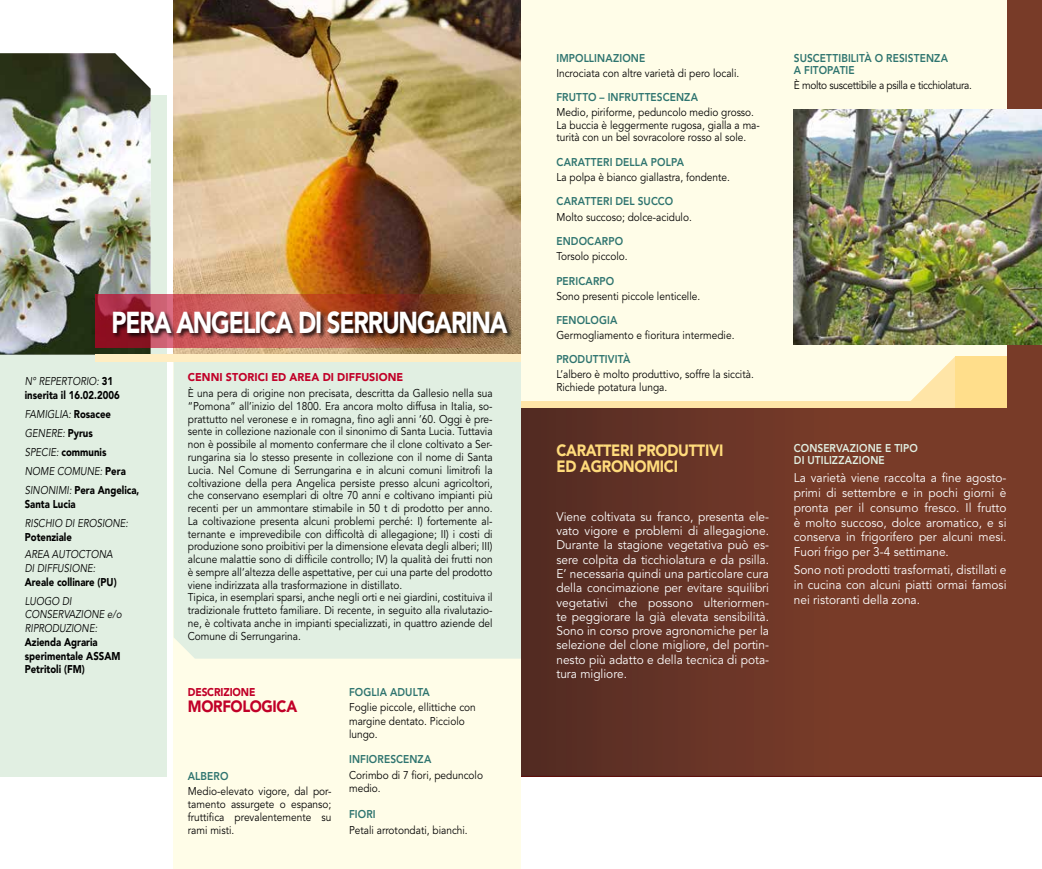
<style>
.page{position:relative;width:1042px;height:869px;background:#fff}
.page>*{position:absolute;margin:0;border:0;box-sizing:border-box;transform-origin:0 0}
.t1{font:900 30px "Avenir";letter-spacing:-.05em;color:#fff;scale:.8 1}
.t2{font:900 16.25px/16.1px "Avenir";letter-spacing:-.02em;color:#ffdb7b;scale:.9 1}
.t3{font:900 16.25px "Avenir";letter-spacing:-.02em;color:#c10028;scale:.9 1}
.t4{font:12.5px/14.2px "Avenir";color:#fff;text-align:justify;scale:.95 1}
.t5{font:11.25px/12.8px "Avenir";color:#000;scale:.9 1}
.t6{font:800 11.25px/11.9px "Avenir";letter-spacing:.01em;color:#2e746f;scale:.9 1}
.t7{font:italic 11.25px/19.1px "Avenir";color:#000;scale:.85 1}
.t8{font:900 11.25px/13.8px "Avenir";color:#000;scale:.85 1}
.t9{font:11.25px "Avenir";letter-spacing:-.03em;color:#000;scale:.9 1}
.t10{font:800 11.25px/12.2px "Avenir";letter-spacing:.01em;color:#e1efe2;scale:.9 1}
.t11{font:900 11.25px "Avenir";letter-spacing:.005em;color:#c10028;scale:.95 1}
.t12{font:900 11.25px "Avenir";letter-spacing:.005em;color:#c10028;scale:.9 1}
.s1{font-weight:400;font-style:italic}
.s2{font-weight:900;font-style:normal}
.s3{font-style:inherit}
</style>
<div class="page">
<img style="left:174px;top:0;width:347px;height:354px">
<div style="left:0;top:96px;width:167px;height:680px;background:#e1efe2"></div>
<img style="left:0;top:53px;width:151px;height:301px">
<img style="left:521px;top:0;width:521px;height:776px">
<div style="left:521px;top:0;width:485px;height:407px;background:#fffde8"></div>
<div style="left:174px;top:354px;width:347px;height:514px;background:#fffde8"></div>
<svg style="left:96px;top:294px;width:425px;height:53px;background:#ac5244"></svg>
<div style="left:112px;top:310px;width:401px;height:29px;background:#000;opacity:.85"></div>
<div style="left:521px;top:401px;width:485px;height:6px;background:#ffe5a7"></div>
<svg style="left:911px;top:357px;width:44px;height:44px"></svg>
<div style="left:955px;top:356px;width:51px;height:51px;background:#ffde8b"></div>
<div style="left:174px;top:361px;width:347px;height:297px;background:#e1efe2"></div>
<div style="left:96px;top:354px;width:425px;height:7px;background:#ffedc2"></div>
<img style="left:794px;top:110px;width:248px;height:234px">
<h1 class="t1" style="left:112px;top:304px;width:496px">PERA ANGELICA DI SERRUNGARINA</h1>
<p class="t8" style="left:25px;top:374px;width:113px"><span class="s1">N° REPERTORIO:</span> 31 inserita il 16.02.2006</p>
<p class="t7" style="left:25px;top:404px;width:136px">FAMIGLIA: <span class="s2">Rosacee<br></span>GENERE: <span class="s2">Pyrus<br></span>SPECIE: <span class="s2">communis<br></span>NOME COMUNE: <span class="s2">Pera<br></span>SINONIMI: <span class="s2">Pera Angelica,</span></p>
<p class="t8" style="left:25px;top:497px;width:61px">Santa Lucia</p>
<p class="t7" style="left:25px;top:513px;width:123px">RISCHIO DI EROSIONE:</p>
<p class="t8" style="left:25px;top:529px;width:57px">Potenziale</p>
<p class="t7" style="left:25px;top:547px;width:105px;line-height:13.8px">AREA AUTOCTONA<br>DI DIFFUSIONE:</p>
<p class="t8" style="left:25px;top:574px;width:110px">Areale collinare (PU)</p>
<p class="t7" style="left:25px;top:594px;width:115px;line-height:13.8px">LUOGO DI<br>CONSERVAZIONE e/o<br>RIPRODUZIONE:</p>
<p class="t8" style="left:25px;top:634px;width:114px">Azienda Agraria sperimentale ASSAM<br>Petritoli (FM)</p>
<p class="t11" style="left:188px;top:370px;width:228px">CENNI STORICI ED AREA DI DIFFUSIONE</p>
<p class="t5" style="left:188px;top:387px;width:340px">È una pera di origine non precisata, descritta da Gallesio nella sua “Pomona” all’inizio del 1800. Era ancora molto diffusa in Italia, so&shy;prattutto nel veronese e in romagna, fino agli anni ’60. Oggi è pre&shy;sente in collezione nazionale con il sinonimo di Santa Lucia. Tuttavia non è possibile al momento confermare che il clone coltivato a Ser&shy;rungarina sia lo stesso presente in collezione con il nome di Santa Lucia. Nel Comune di Serrungarina e in alcuni comuni limitrofi la coltivazione della pera Angelica persiste presso alcuni agricoltori, che conservano esemplari di oltre 70 anni e coltivano impianti più recenti per un ammontare stimabile in 50 t di prodotto per anno.<br>La coltivazione presenta alcuni problemi perché: I) fortemente al&shy;ternante e imprevedibile con difficoltà di allegagione; II) i costi di produzione sono proibitivi per la dimensione elevata degli alberi; III) alcune malattie sono di difficile controllo; IV) la qualità dei frutti non è sempre all’altezza delle aspettative, per cui una parte del prodotto viene indirizzata alla trasformazione in distillato.<br>Tipica, in esemplari sparsi, anche negli orti e nei giardini, costituiva il tradizionale frutteto familiare. Di recente, in seguito alla rivalutazio&shy;ne, è coltivata anche in impianti specializzati, in quattro aziende del Comune di Serrungarina.</p>
<p class="t12" style="left:188px;top:685px;width:77px">DESCRIZIONE</p>
<h2 class="t3" style="left:188px;top:696px;width:123px">MORFOLOGICA</h2>
<p class="t6" style="left:188px;top:769px;width:47px">ALBERO</p>
<p class="t5" style="left:188px;top:785px;width:161px;text-align:justify">Medio-elevato vigore, dal por&shy;tamento assurgete o espanso; fruttifica prevalentemente su rami misti.</p>
<p class="t6" style="left:349px;top:685px;width:91px">FOGLIA ADULTA</p>
<p class="t5" style="left:349px;top:701px;width:142px;line-height:13.1px">Foglie piccole, ellittiche con margine dentato. Picciolo lungo.</p>
<p class="t6" style="left:349px;top:753px;width:93px">INFIORESCENZA</p>
<p class="t5" style="left:349px;top:768px;width:150px;line-height:13.1px">Corimbo di 7 fiori, peduncolo medio.</p>
<p class="t6" style="left:349px;top:807px;width:31px">FIORI</p>
<p class="t5" style="left:349px;top:823px;width:133px">Petali arrotondati, bianchi.</p>
<p class="t6" style="left:556px;top:52px;width:100px">IMPOLLINAZIONE</p>
<p class="t5" style="left:556px;top:67px;width:205px">Incrociata con altre varietà di pero locali.</p>
<p class="t6" style="left:556px;top:91px;width:159px">FRUTTO – INFRUTTESCENZA</p>
<p class="t5" style="left:556px;top:106px;width:228px">Medio, piriforme, peduncolo medio grosso.<br>La buccia è leggermente rugosa, gialla a ma&shy;turità con un bel sovracolore rosso al sole.</p>
<p class="t6" style="left:556px;top:156px;width:143px">CARATTERI DELLA POLPA</p>
<p class="t5" style="left:556px;top:171px;width:194px">La polpa è bianco giallastra, fondente.</p>
<p class="t6" style="left:556px;top:195px;width:131px">CARATTERI DEL SUCCO</p>
<p class="t5" style="left:556px;top:210px;width:152px">Molto succoso; dolce-acidulo.</p>
<p class="t6" style="left:556px;top:235px;width:76px">ENDOCARPO</p>
<p class="t5" style="left:556px;top:250px;width:81px">Torsolo piccolo.</p>
<p class="t6" style="left:556px;top:274px;width:66px">PERICARPO</p>
<p class="t5" style="left:556px;top:289px;width:161px">Sono presenti piccole lenticelle.</p>
<p class="t6" style="left:556px;top:314px;width:69px">FENOLOGIA</p>
<p class="t5" style="left:556px;top:329px;width:199px">Germogliamento e fioritura intermedie.</p>
<p class="t6" style="left:556px;top:353px;width:84px">PRODUTTIVITÀ</p>
<p class="t5" style="left:556px;top:368px;width:221px">L’albero è molto produttivo, soffre la siccità.<br>Richiede potatura lunga.</p>
<h2 class="t2" style="left:556px;top:442px;width:187px">CARATTERI PRODUTTIVI<br><span class="s3">ED</span> AGRONOMICI</h2>
<p class="t4" style="left:556px;top:509px;width:225px">Viene coltivata su franco, presenta ele&shy;vato vigore e problemi di allegagione.<br>Durante la stagione vegetativa può es&shy;sere colpita da ticchiolatura e da psilla.<br>E’ necessaria quindi una particolare cura della concimazione per evitare squilibri vegetativi che possono ulteriormen&shy;te peggiorare la già elevata sensibilità.<br>Sono in corso prove agronomiche per la selezione del clone migliore, del portin&shy;nesto più adatto e della tecnica di pota&shy;tura migliore.</p>
<p class="t6" style="left:794px;top:52px;width:173px">SUSCETTIBILITÀ O RESISTENZA<br>A FITOPATIE</p>
<p class="t9" style="left:794px;top:78px;width:199px">È molto suscettibile a psilla e ticchiolatura.</p>
<p class="t10" style="left:794px;top:441px;width:139px">CONSERVAZIONE E TIPO<br>DI UTILIZZAZIONE</p>
<p class="t4" style="left:794px;top:471px;width:225px;line-height:14.8px">La varietà viene raccolta a fine agosto&shy;primi di settembre e in pochi giorni è pronta per il consumo fresco. Il frutto è molto succoso, dolce aromatico, e si conserva in frigorifero per alcuni mesi.<br>Fuori frigo per 3-4 settimane.</p>
<p class="t4" style="left:794px;top:563px;width:225px;line-height:14.8px">Sono noti prodotti trasformati, distillati e in cucina con alcuni piatti ormai famosi nei ristoranti della zona.</p>
</div>
